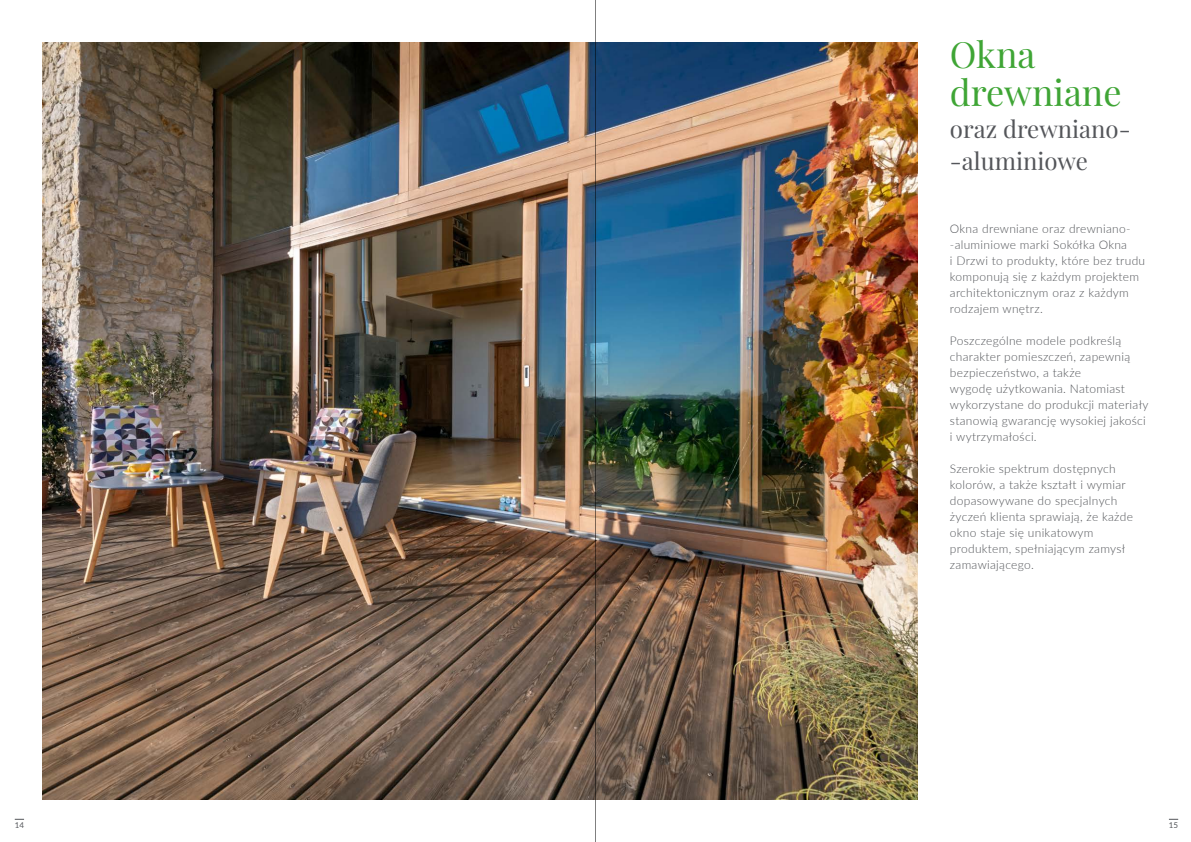
<style>
.page{position:relative;width:1191px;height:842px;background:#fff}
.page>*{position:absolute;margin:0;border:0;box-sizing:border-box;transform-origin:0 0}
.title_intro{font:36px/38px "Playfair Display";color:#3fa535}
.title_intro-2{font:24px/32px "Playfair Display";color:#54565a}
.text{font:300 12px/16px "Lato";letter-spacing:.025em;color:#54565a}
.t1{font:8px "Lato";color:#54565a}
</style>
<div class="page">
<img style="left:43px;top:43px;width:874px;height:756px">
<hr style="left:595px;top:0;width:1px;height:842px;background:#000">
<p class="title_intro" style="left:950px;top:32px;width:173px">Okna drewniane</p>
<p class="title_intro-2" style="left:962px;top:111px;width:167px;text-indent:-12px">oraz drewniano&shy;aluminiowe</p>
<p class="text" style="left:950px;top:220px;width:197px">Okna drewniane oraz drewniano-‑aluminiowe marki Sokółka Okna<br>i Drzwi to produkty, które bez trudu komponują się z każdym projektem architektonicznym oraz z każdym rodzajem wnętrz.</p>
<p class="text" style="left:950px;top:332px;width:200px">Poszczególne modele podkreślą charakter pomieszczeń, zapewnią bezpieczeństwo, a także<br>wygodę użytkowania. Natomiast wykorzystane do produkcji materiały stanowią gwarancję wysokiej jakości i wytrzymałości.</p>
<p class="text" style="left:950px;top:460px;width:184px">Szerokie spektrum dostępnych kolorów, a także kształt i wymiar dopasowywane do specjalnych życzeń klienta sprawiają, że każde okno staje się unikatowym produktem, spełniającym zamysł zamawiającego.</p>
<p class="t1" style="left:15px;top:820px;width:11px">14</p>
<p class="t1" style="left:1168px;top:820px;width:11px">15</p>
</div>
